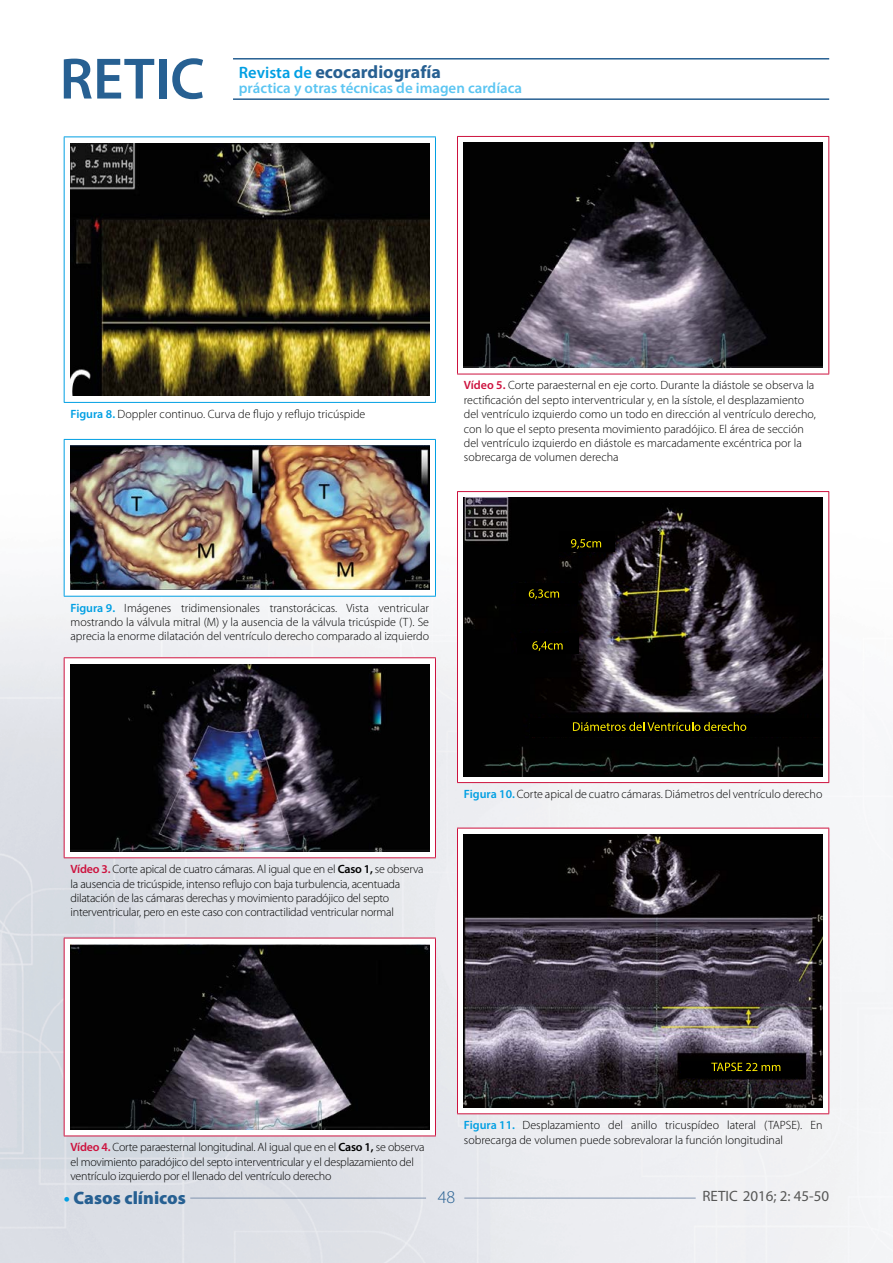
<style>
.page{position:relative;width:893px;height:1263px;background:#fff}
.page>*{position:absolute;margin:0;border:0;box-sizing:border-box;transform-origin:0 0}
.t1{font:700 18px "Myriad Pro";color:#276092}
.t2{font:900 18px "Myriad Pro";color:#276092}
.t3{font:300 18px "Myriad Pro";color:#276092}
.t4{font:600 15px "Myriad Pro";color:#5bc5f2}
.t5{font:15px "Myriad Pro";color:#575756}
.t6{font:300 12px/14.4px "Myriad Pro";color:#000}
.t7{font:300 12px/14.4px "Myriad Pro";letter-spacing:-.02em;color:#000}
.s1{font-weight:600;font-size:16.5px;color:#009fe3}
.s2{font-weight:600;color:#009fe3}
.s3{font-weight:600;color:#cd123e}
.s4{font-weight:600}
.s5{font-weight:700;color:#009fe3}
.s6{font-style:inherit}
</style>
<div class="page">
<img style="left:0;top:58px;width:893px;height:1205px">
<hr style="left:233px;top:58px;width:596px;height:2px;background:#276092">
<hr style="left:233px;top:98px;width:596px;height:2px;background:#276092">
<hr style="left:190px;top:1198px;width:236px;height:1px;background:#8194b0">
<hr style="left:464px;top:1198px;width:232px;height:1px;background:#8194b0">
<svg style="left:64px;top:59px;width:90px;height:40px"></svg>
<div style="left:159px;top:59px;width:7px;height:40px;background:#276092"></div>
<svg style="left:172px;top:58px;width:31px;height:41px"></svg>
<div style="left:64px;top:137px;width:371px;height:265px;background:#fff"></div>
<hr style="left:64px;top:137px;width:372px;height:1px;background:#009fe3">
<hr style="left:64px;top:137px;width:1px;height:265px;background:#009fe3">
<hr style="left:435px;top:137px;width:1px;height:265px;background:#009fe3">
<hr style="left:64px;top:402px;width:372px;height:1px;background:#009fe3">
<img style="left:70px;top:143px;width:359px;height:253px">
<div style="left:64px;top:439px;width:371px;height:157px;background:#fff"></div>
<hr style="left:64px;top:439px;width:372px;height:1px;background:#009fe3">
<hr style="left:64px;top:440px;width:1px;height:156px;background:#009fe3">
<hr style="left:435px;top:440px;width:1px;height:156px;background:#009fe3">
<hr style="left:64px;top:596px;width:372px;height:1px;background:#009fe3">
<img style="left:70px;top:446px;width:359px;height:144px">
<div style="left:64px;top:658px;width:371px;height:200px;background:#fff"></div>
<hr style="left:64px;top:657px;width:372px;height:1px;background:#cd123e">
<hr style="left:64px;top:658px;width:1px;height:199px;background:#cd123e">
<hr style="left:435px;top:658px;width:1px;height:199px;background:#cd123e">
<hr style="left:64px;top:857px;width:372px;height:1px;background:#cd123e">
<img style="left:70px;top:664px;width:359px;height:187px">
<div style="left:64px;top:938px;width:371px;height:198px;background:#fff"></div>
<hr style="left:64px;top:938px;width:372px;height:1px;background:#cd123e">
<hr style="left:64px;top:938px;width:1px;height:197px;background:#cd123e">
<hr style="left:435px;top:938px;width:1px;height:197px;background:#cd123e">
<hr style="left:64px;top:1135px;width:372px;height:1px;background:#cd123e">
<img style="left:70px;top:944px;width:359px;height:185px">
<div style="left:457px;top:136px;width:372px;height:238px;background:#fff"></div>
<hr style="left:457px;top:136px;width:372px;height:1px;background:#cd123e">
<hr style="left:457px;top:137px;width:1px;height:237px;background:#cd123e">
<hr style="left:828px;top:137px;width:1px;height:237px;background:#cd123e">
<hr style="left:457px;top:374px;width:372px;height:1px;background:#cd123e">
<img style="left:463px;top:143px;width:360px;height:225px">
<div style="left:457px;top:492px;width:372px;height:290px;background:#fff"></div>
<hr style="left:457px;top:491px;width:372px;height:1px;background:#cd123e">
<hr style="left:457px;top:492px;width:1px;height:290px;background:#cd123e">
<hr style="left:828px;top:492px;width:1px;height:290px;background:#cd123e">
<hr style="left:457px;top:782px;width:372px;height:1px;background:#cd123e">
<img style="left:463px;top:498px;width:360px;height:278px">
<div style="left:530px;top:718px;width:291px;height:18px;background:#000"></div>
<div style="left:559px;top:532px;width:56px;height:20px;background:#000"></div>
<div style="left:516px;top:583px;width:61px;height:20px;background:#000"></div>
<div style="left:517px;top:634px;width:61px;height:20px;background:#000"></div>
<svg style="left:573px;top:722px;width:173px;height:9px"></svg>
<svg style="left:571px;top:539px;width:30px;height:10px"></svg>
<svg style="left:529px;top:589px;width:30px;height:10px"></svg>
<svg style="left:532px;top:641px;width:31px;height:10px"></svg>
<div style="left:457px;top:828px;width:372px;height:286px;background:#fff"></div>
<hr style="left:457px;top:828px;width:372px;height:1px;background:#cd123e">
<hr style="left:457px;top:828px;width:1px;height:285px;background:#cd123e">
<hr style="left:828px;top:828px;width:1px;height:285px;background:#cd123e">
<hr style="left:457px;top:1113px;width:372px;height:1px;background:#cd123e">
<img style="left:463px;top:834px;width:360px;height:273px">
<div style="left:681px;top:1061px;width:118px;height:16px;background:#000"></div>
<svg style="left:711px;top:1062px;width:69px;height:9px"></svg>
<h1 class="t1" style="left:239px;top:60px;width:204px"><span class="s1">Revista de</span> ecocardiografía</h1>
<p class="t4" style="left:239px;top:78px;width:285px">práctica y otras técnicas de imagen cardíaca</p>
<p class="t6" style="left:71px;top:406px;width:296px"><span class="s2">Figura 8.</span> Doppler continuo. Curva de flujo y reflujo tricúspide</p>
<p class="t6" style="left:464px;top:378px;width:353px"><span class="s3">Vídeo 5.</span> Corte paraesternal en eje corto. Durante la diástole se observa la rectificación del septo interventricular y, en la sístole, el desplazamiento del ventrículo izquierdo como un todo en dirección al ventrículo derecho, con lo que el septo presenta movimiento paradójico. El área de sección del ventrículo izquierdo en diástole es marcadamente excéntrica por la sobrecarga de volumen derecha</p>
<p class="t6" style="left:71px;top:600px;width:360px;text-align:justify"><span class="s2">Figura 9.</span> Imágenes tridimensionales transtorácicas. Vista ventricular mostrando la válvula mitral (M) y la ausencia de la válvula tricúspide (T). Se aprecia la enorme dilatación del ventrículo derecho comparado al izquierdo</p>
<p class="t7" style="left:71px;top:862px;width:355px"><span class="s3">Vídeo 3.</span> Corte apical de cuatro cámaras. Al igual que en el <span class="s4">Caso 1,</span> se observa la ausencia de tricúspide, intenso reflujo con baja turbulencia, acentuada dilatación de las cámaras derechas y movimiento paradójico del septo interventricular, pero en este caso con contractilidad ventricular normal</p>
<p class="t6" style="left:464px;top:787px;width:360px"><span class="s2">Figura 10.</span> Corte apical de cuatro cámaras. Diámetros del ventrículo derecho</p>
<p class="t7" style="left:71px;top:1140px;width:356px"><span class="s3">Vídeo 4.</span> Corte paraesternal longitudinal. Al igual que en el <span class="s4">Caso 1,</span> se observa el movimiento paradójico del septo interventricular y el desplazamiento del ventrículo izquierdo por el llenado del ventrículo derecho</p>
<p class="t6" style="left:464px;top:1118px;width:360px"><span class="s2">Figura 11.</span> Desplazamiento del anillo tricuspídeo lateral (TAPSE). En sobrecarga de volumen puede sobrevalorar la función longitudinal</p>
<h1 class="t3" style="left:438px;top:1186px;width:19px">48</h1>
<h1 class="t2" style="left:64px;top:1186px;width:124px"><span class="s5">•</span> <span class="s6">C</span>asos clínicos</h1>
<p class="t5" style="left:702px;top:1187px;width:128px">RETIC 2016; 2: 45-50</p>
</div>
